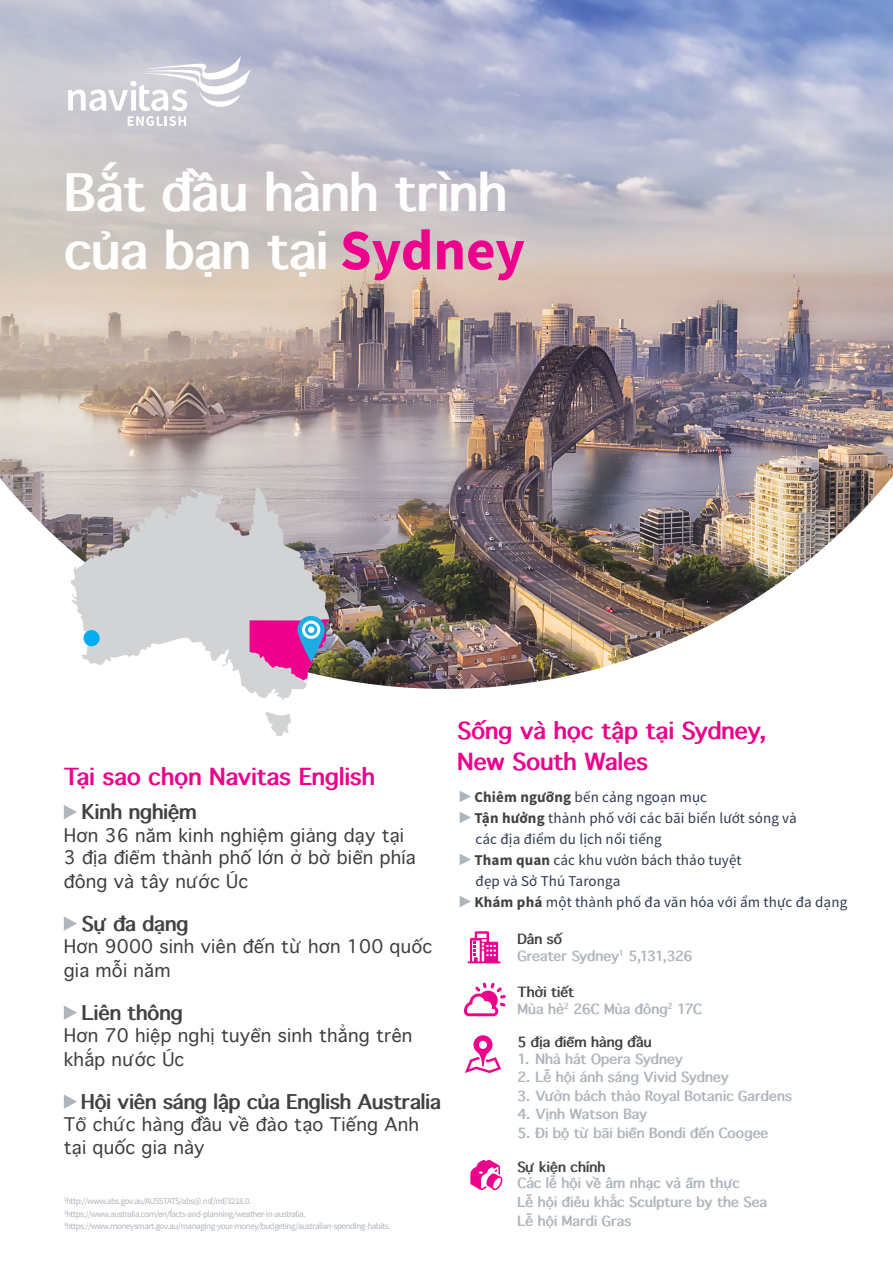
<style>
.page{position:relative;width:893px;height:1263px;background:#fff}
.page>*{position:absolute;margin:0;border:0;box-sizing:border-box;transform-origin:0 0}
.t1{font:700 49.5px/58.5px "Thonburi";color:#fff}
.t2{font:700 22.5px/31.5px "Thonburi";letter-spacing:.01em;color:#ec008c}
.t3{font:700 19.5px "Thonburi";color:#424142}
.t4{font:300 18px/23.2px "Thonburi";letter-spacing:.01em;color:#3e3e3f}
.t5{font:15px/21px "Source Sans Pro";letter-spacing:.01em;color:#2d3950}
.t6{font:700 13.5px/16.5px "Thonburi";letter-spacing:.01em;color:#afb5bd}
.t7{font:700 13.5px "Thonburi";letter-spacing:.015em;color:#424142}
.t8{font:9px/12.6px "Source Sans Pro";letter-spacing:-.05em;color:#afb5bd}
.s1{font-family:"Source Sans Pro";font-size:57px;color:#ec008c}
.s2{font-weight:700;color:#424142}
.s3{color:#424142}
</style>
<div class="page">
<img style="left:0;top:0;width:893px;height:689px">
<svg style="left:68px;top:55px;width:183px;height:71px"></svg>
<svg style="left:460px;top:791px;width:11px;height:11px"></svg>
<svg style="left:460px;top:812px;width:11px;height:11px"></svg>
<svg style="left:460px;top:854px;width:11px;height:11px"></svg>
<svg style="left:460px;top:896px;width:11px;height:11px"></svg>
<svg style="left:465px;top:1035px;width:36px;height:38px"></svg>
<svg style="left:470px;top:1160px;width:32px;height:30px"></svg>
<svg style="left:464px;top:982px;width:42px;height:34px"></svg>
<svg style="left:468px;top:931px;width:33px;height:32px"></svg>
<svg style="left:64px;top:805px;width:13px;height:14px"></svg>
<svg style="left:64px;top:916px;width:13px;height:15px"></svg>
<svg style="left:64px;top:1005px;width:13px;height:15px"></svg>
<svg style="left:64px;top:1094px;width:13px;height:15px"></svg>
<svg style="left:71px;top:487px;width:258px;height:214px;fill:#d1d3d4"></svg>
<svg style="left:265px;top:712px;width:26px;height:25px"></svg>
<svg style="left:250px;top:619px;width:79px;height:61px;background:#d84598"></svg>
<div style="left:83px;top:630px;width:17px;height:16px;background:#00aeef;border-radius:50%"></div>
<svg style="left:297px;top:616px;width:28px;height:46px"></svg>
<div style="left:302px;top:621px;width:18px;height:18px;border:3px solid #fff;border-radius:50%"></div>
<div style="left:308px;top:626px;width:6px;height:7px;background:#fff;border-radius:50%"></div>
<h1 class="t1" style="left:65px;top:164px;width:462px">Bắt đầu hành trình của bạn tại <span class="s1">Sydney</span></h1>
<h2 class="t2" style="left:64px;top:762px;width:313px">Tại sao chọn Navitas English</h2>
<h3 class="t3" style="left:82px;top:801px;width:116px">Kinh nghiệm</h3>
<h3 class="t4" style="left:64px;top:824px;width:353px">Hơn 36 năm kinh nghiệm giảng dạy tại<br>3 địa điểm thành phố lớn ở bờ biển phía đông và tây nước Úc</h3>
<h3 class="t3" style="left:82px;top:913px;width:108px">Sự đa dạng</h3>
<h3 class="t4" style="left:64px;top:935px;width:370px;line-height:24px">Hơn 9000 sinh viên đến từ hơn 100 quốc gia mỗi năm</h3>
<h3 class="t3" style="left:82px;top:1002px;width:102px">Liên thông</h3>
<h3 class="t4" style="left:64px;top:1024px;width:350px;line-height:24px">Hơn 70 hiệp nghị tuyển sinh thẳng trên khắp nước Úc</h3>
<h3 class="t3" style="left:81px;top:1091px;width:361px">Hội viên sáng lập của English Australia</h3>
<h3 class="t4" style="left:64px;top:1114px;width:357px;line-height:22.5px">Tổ chức hàng đầu về đào tạo Tiếng Anh tại quốc gia này</h3>
<p class="t8" style="left:64px;top:1195px;width:328px"><sup>1</sup>http://www.abs.gov.au/AUSSTATS/abs@.nsf/mf/3218.0.<br><sup>2</sup>https://www.australia.com/en/facts-and-planning/weather-in-australia.<br><sup>3</sup>https://www.moneysmart.gov.au/managing-your-money/budgeting/australian-spending-habits.</p>
<h2 class="t2" style="left:457px;top:715px;width:310px">Sống và học tập tại Sydney,<br>New South Wales</h2>
<p class="t5" style="left:474px;top:787px;width:374px"><span class="s2">Chiêm ngưỡng</span> bến cảng ngoạn mục<br><span class="s2">Tận hưởng</span> thành phố với các bãi biển lướt sóng và<br>các địa điểm du lịch nổi tiếng<br><span class="s2">Tham quan</span> các khu vườn bách thảo tuyệt<br>đẹp và Sở Thú Taronga<br><span class="s2">Khám phá</span> một thành phố đa văn hóa với ẩm thực đa dạng</p>
<p class="t6" style="left:517px;top:931px;width:177px"><span class="s3">Dân số<br></span>Greater Sydney<sup>1</sup> 5,131,326</p>
<p class="t6" style="left:517px;top:984px;width:186px"><span class="s3">Thời tiết<br></span>Mùa hè<sup>2</sup> 26C Mùa đông<sup>2</sup> 17C</p>
<p class="t7" style="left:517px;top:1034px;width:136px">5 địa điểm hàng đầu</p>
<p class="t6" style="left:517px;top:1050px;width:167px">1. Nhà hát Opera Sydney</p>
<p class="t6" style="left:517px;top:1069px;width:213px">2. Lễ hội ánh sáng Vivid Sydney</p>
<p class="t6" style="left:517px;top:1088px;width:276px">3. Vườn bách thảo Royal Botanic Gardens</p>
<p class="t6" style="left:517px;top:1106px;width:132px">4. Vịnh Watson Bay</p>
<p class="t6" style="left:517px;top:1125px;width:252px">5. Đi bộ từ bãi biển Bondi đến Coogee</p>
<p class="t7" style="left:517px;top:1159px;width:90px">Sự kiện chính</p>
<p class="t6" style="left:517px;top:1174px;width:251px;line-height:18.6px">Các lễ hội về âm nhạc và ẩm thực<br>Lễ hội điêu khắc Sculpture by the Sea<br>Lễ hội Mardi Gras</p>
</div>
